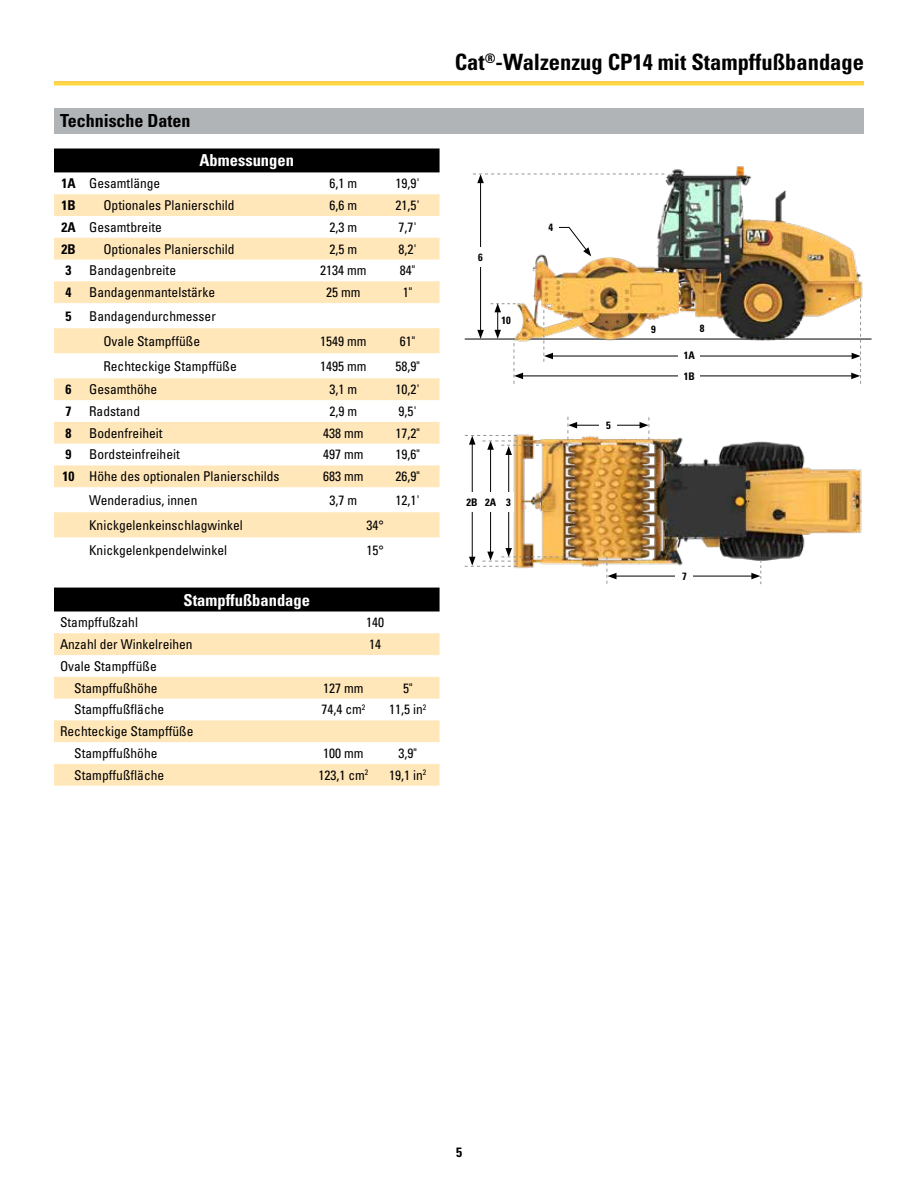
<style>
.page{position:relative;width:918px;height:1188px;background:#fff}
.page>*{position:absolute;margin:0;border:0;box-sizing:border-box;transform-origin:0 0}
.t1{font:700 condensed 22.5px "Univers LT Std";color:#000}
.t2{font:700 condensed 18px "Univers LT Std";color:#000}
.t3{font:700 condensed 16.5px "Univers LT Std";color:#fff}
.t4{font:condensed 13.5px/21.8px "Univers LT Std";color:#000;text-align:center}
.t5{font:700 condensed 13.5px "Univers LT Std";color:#000}
.t6{font:700 condensed 10.5px "Univers LT Std";color:#000}
.s1{font-weight:700}
</style>
<div class="page">
<div style="left:54px;top:108px;width:810px;height:25px;background:#b1b4b6"></div>
<svg style="left:54px;top:148px;width:386px;height:25px;background:#0a0a0a"></svg>
<svg style="left:54px;top:194px;width:386px;height:592px"></svg>
<img style="left:509px;top:428px;width:353px;height:144px">
<hr style="left:508px;top:453px;width:1px;height:97px;background:#000">
<hr style="left:490px;top:447px;width:1px;height:107px;background:#000">
<hr style="left:472px;top:442px;width:1px;height:117px;background:#000">
<svg style="left:465px;top:548px;width:105px;height:19px"></svg>
<div style="left:482px;top:492px;width:17px;height:20px;background:#fff"></div>
<div style="left:464px;top:492px;width:16px;height:20px;background:#fff"></div>
<div style="left:503px;top:492px;width:11px;height:20px;background:#fff"></div>
<hr style="left:614px;top:576px;width:140px;height:1px;background:#000">
<div style="left:676px;top:566px;width:17px;height:21px;background:#fff"></div>
<hr style="left:575px;top:425px;width:67px;height:1px;background:#000">
<div style="left:600px;top:415px;width:17px;height:21px;background:#fff"></div>
<hr style="left:521px;top:376px;width:333px;height:1px;background:#000">
<div style="left:679px;top:368px;width:21px;height:16px;background:#fff"></div>
<hr style="left:465px;top:339px;width:407px;height:1px;background:#000">
<img style="left:509px;top:166px;width:355px;height:176px">
<hr style="left:480px;top:181px;width:1px;height:151px;background:#000">
<svg style="left:477px;top:330px;width:7px;height:9px"></svg>
<svg style="left:473px;top:174px;width:191px;height:9px"></svg>
<div style="left:471px;top:248px;width:19px;height:19px;background:#fff"></div>
<svg style="left:558px;top:227px;width:33px;height:29px"></svg>
<div style="left:543px;top:219px;width:16px;height:17px;background:#fff"></div>
<div style="left:646px;top:321px;width:15px;height:16px;background:#fff"></div>
<div style="left:692px;top:320px;width:21px;height:16px;background:#fff"></div>
<hr style="left:551px;top:356px;width:303px;height:1px;background:#000">
<svg style="left:543px;top:310px;width:10px;height:52px"></svg>
<svg style="left:851px;top:298px;width:10px;height:86px"></svg>
<div style="left:679px;top:347px;width:21px;height:17px;background:#fff"></div>
<svg style="left:465px;top:417px;width:112px;height:38px"></svg>
<svg style="left:640px;top:417px;width:10px;height:30px"></svg>
<svg style="left:607px;top:557px;width:10px;height:27px"></svg>
<svg style="left:751px;top:560px;width:10px;height:24px"></svg>
<svg style="left:491px;top:303px;width:32px;height:81px"></svg>
<h2 class="t2" style="left:60px;top:110px;width:132px">Technische Daten</h2>
<p class="t3" style="left:200px;top:150px;width:96px">Abmessungen</p>
<p class="t4" style="left:61px;top:172px;width:100px"><span class="s1">1A</span> Gesamtlänge</p>
<p class="t4" style="left:330px;top:172px;width:29px">6,1 m</p>
<p class="t4" style="left:396px;top:172px;width:26px">19,9'</p>
<p class="t5" style="left:61px;top:197px;width:16px">1B</p>
<p class="t4" style="left:103px;top:194px;width:133px">Optionales Planierschild</p>
<p class="t4" style="left:330px;top:194px;width:29px">6,6 m</p>
<p class="t4" style="left:396px;top:194px;width:26px">21,5'</p>
<p class="t4" style="left:61px;top:216px;width:102px"><span class="s1">2A</span> Gesamtbreite</p>
<p class="t4" style="left:330px;top:216px;width:29px">2,3 m</p>
<p class="t4" style="left:399px;top:216px;width:20px">7,7'</p>
<p class="t5" style="left:61px;top:240px;width:16px">2B</p>
<p class="t4" style="left:103px;top:238px;width:133px">Optionales Planierschild</p>
<p class="t4" style="left:330px;top:238px;width:29px">2,5 m</p>
<p class="t4" style="left:398px;top:238px;width:20px">8,2'</p>
<p class="t5" style="left:66px;top:262px;width:7px">3</p>
<p class="t4" style="left:89px;top:259px;width:88px">Bandagenbreite</p>
<p class="t4" style="left:320px;top:259px;width:48px">2134 mm</p>
<p class="t4" style="left:400px;top:259px;width:17px">84"</p>
<p class="t5" style="left:66px;top:284px;width:7px">4</p>
<p class="t4" style="left:89px;top:281px;width:127px">Bandagenmantelstärke</p>
<p class="t4" style="left:326px;top:281px;width:36px">25 mm</p>
<p class="t4" style="left:403px;top:281px;width:11px">1"</p>
<p class="t5" style="left:66px;top:307px;width:7px">5</p>
<p class="t4" style="left:89px;top:303px;width:128px;line-height:25px">Bandagendurchmesser<br>Ovale Stampffüße</p>
<p class="t4" style="left:320px;top:330px;width:48px">1549 mm</p>
<p class="t4" style="left:400px;top:330px;width:17px">61"</p>
<p class="t4" style="left:103px;top:355px;width:135px">Rechteckige Stampffüße</p>
<p class="t4" style="left:320px;top:355px;width:48px">1495 mm</p>
<p class="t4" style="left:396px;top:355px;width:26px">58,9"</p>
<p class="t5" style="left:66px;top:381px;width:7px">6</p>
<p class="t4" style="left:89px;top:378px;width:70px">Gesamthöhe</p>
<p class="t4" style="left:330px;top:378px;width:29px">3,1 m</p>
<p class="t4" style="left:396px;top:378px;width:26px">10,2'</p>
<p class="t5" style="left:66px;top:403px;width:7px">7</p>
<p class="t4" style="left:89px;top:400px;width:53px">Radstand</p>
<p class="t4" style="left:330px;top:400px;width:29px">2,9 m</p>
<p class="t4" style="left:398px;top:400px;width:20px">9,5'</p>
<p class="t5" style="left:66px;top:425px;width:7px">8</p>
<p class="t4" style="left:89px;top:422px;width:75px">Bodenfreiheit</p>
<p class="t4" style="left:323px;top:422px;width:42px">438 mm</p>
<p class="t4" style="left:396px;top:422px;width:26px">17,2"</p>
<p class="t5" style="left:66px;top:446px;width:7px">9</p>
<p class="t4" style="left:89px;top:444px;width:92px">Bordsteinfreiheit</p>
<p class="t4" style="left:323px;top:444px;width:42px">497 mm</p>
<p class="t4" style="left:396px;top:444px;width:26px">19,6"</p>
<p class="t4" style="left:63px;top:465px;width:219px"><span class="s1">10</span> Höhe des optionalen Planierschilds</p>
<p class="t4" style="left:323px;top:465px;width:42px">683 mm</p>
<p class="t4" style="left:396px;top:465px;width:26px">26,9"</p>
<p class="t4" style="left:89px;top:489px;width:110px">Wenderadius, innen</p>
<p class="t4" style="left:330px;top:489px;width:29px">3,7 m</p>
<p class="t4" style="left:396px;top:489px;width:26px">12,1'</p>
<p class="t4" style="left:89px;top:514px;width:155px">Knickgelenkeinschlagwinkel</p>
<p class="t4" style="left:367px;top:514px;width:19px">34°</p>
<p class="t4" style="left:89px;top:539px;width:139px">Knickgelenkpendelwinkel</p>
<p class="t4" style="left:367px;top:539px;width:19px">15°</p>
<p class="t3" style="left:184px;top:590px;width:128px">Stampffußbandage</p>
<p class="t4" style="left:60px;top:611px;width:80px">Stampffußzahl</p>
<p class="t4" style="left:366px;top:611px;width:19px">140</p>
<p class="t4" style="left:60px;top:633px;width:134px">Anzahl der Winkelreihen</p>
<p class="t4" style="left:369px;top:633px;width:13px">14</p>
<p class="t4" style="left:60px;top:655px;width:99px;text-align:right">Ovale Stampffüße<br>Stampffußhöhe</p>
<p class="t4" style="left:323px;top:677px;width:42px">127 mm</p>
<p class="t4" style="left:403px;top:677px;width:11px">5"</p>
<p class="t4" style="left:74px;top:699px;width:92px">Stampffußfläche</p>
<p class="t4" style="left:321px;top:699px;width:45px">74,4 cm<sup>2</sup></p>
<p class="t4" style="left:389px;top:699px;width:39px">11,5 in<sup>2</sup></p>
<p class="t4" style="left:74px;top:720px;width:121px;text-align:left;text-indent:-14px">Rechteckige Stampffüße<br>Stampffußhöhe</p>
<p class="t4" style="left:323px;top:742px;width:42px">100 mm</p>
<p class="t4" style="left:399px;top:742px;width:20px">3,9"</p>
<p class="t4" style="left:74px;top:764px;width:92px">Stampffußfläche</p>
<p class="t4" style="left:318px;top:764px;width:51px">123,1 cm<sup>2</sup></p>
<p class="t4" style="left:389px;top:764px;width:39px">19,1 in<sup>2</sup></p>
<h1 class="t1" style="left:455px;top:48px;width:411px">Cat<sup>®</sup>-Walzenzug CP14 mit Stampffußbandage</h1>
<p class="t6" style="left:478px;top:251px;width:6px">6</p>
<p class="t6" style="left:501px;top:314px;width:11px">10</p>
<p class="t6" style="left:548px;top:221px;width:6px">4</p>
<p class="t6" style="left:467px;top:495px;width:46px">2B 2A 3</p>
<p class="t6" style="left:606px;top:419px;width:6px">5</p>
<p class="t6" style="left:651px;top:323px;width:6px">9</p>
<p class="t6" style="left:700px;top:321px;width:6px">8</p>
<p class="t6" style="left:684px;top:349px;width:13px">1A</p>
<p class="t6" style="left:684px;top:370px;width:13px">1B</p>
<p class="t6" style="left:682px;top:570px;width:6px">7</p>
<p class="t5" style="left:456px;top:1144px;width:7px">5</p>
</div>
